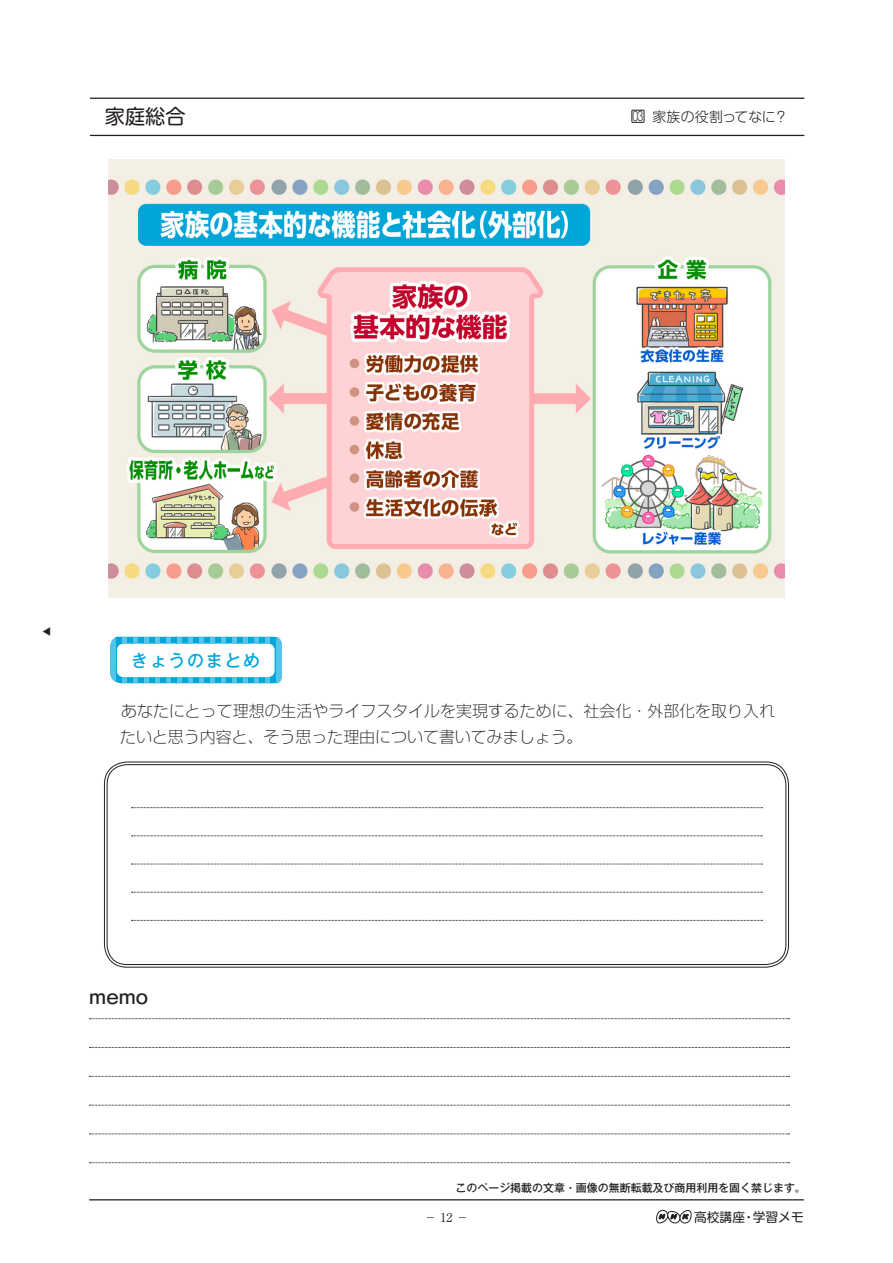
<style>
.page{position:relative;width:893px;height:1263px;background:#fff}
.page>*{position:absolute;margin:0;border:0;box-sizing:border-box;transform-origin:0 0}
.t1{font:20.25px "Shin M Go Pro";color:#231f20}
.t2{font:500 18px "Gothic MB101 Pr 6";color:#231f20}
.t3{font:500 16.95px "Gothic MB101 Pr 6";letter-spacing:.1em;color:#00a6d9}
.t4{font:300 expanded 15.9px/25.5px "Shin Go Pro";color:#231f20}
.t5{font:300 13.8px "Shin M Go Pro";letter-spacing:.01em;color:#231f20}
.t6{font:12.75px "Shin M Go Pro";color:#231f20}
.t7{font:12px "Ryumin Pr 5";color:#231f20}
.t8{font:500 10.95px "Gothic MB101 Pr 6";color:#231f20}
.t9{font:500 9px "Koz Min Pro";color:#231f20}
.s1{font-size:12.75px}
.s2{font-family:"Akashi Std";font-weight:300}
</style>
<div class="page">
<hr style="left:89px;top:1199px;width:715px;height:1px;background:#231f20">
<svg style="left:656px;top:1210px;width:35px;height:13px"></svg>
<hr style="left:90px;top:135px;width:714px;height:1px;background:#231f20">
<hr style="left:90px;top:98px;width:714px;height:1px;background:#231f20">
<div style="left:632px;top:110px;width:12px;height:13px;border:1px solid #231f20"></div>
<svg style="left:90px;top:1162px;width:699px;height:1px"></svg>
<svg style="left:90px;top:1133px;width:699px;height:1px"></svg>
<svg style="left:90px;top:1105px;width:699px;height:1px"></svg>
<svg style="left:90px;top:1076px;width:699px;height:1px"></svg>
<svg style="left:90px;top:1047px;width:699px;height:1px"></svg>
<svg style="left:90px;top:1018px;width:699px;height:1px"></svg>
<div style="left:110px;top:637px;width:6px;height:46px;background:#56c4e6"></div>
<svg style="left:121px;top:637px;width:6px;height:46px"></svg>
<svg style="left:132px;top:637px;width:6px;height:46px"></svg>
<svg style="left:143px;top:637px;width:6px;height:46px"></svg>
<svg style="left:154px;top:637px;width:6px;height:46px"></svg>
<svg style="left:165px;top:637px;width:6px;height:46px"></svg>
<svg style="left:177px;top:637px;width:5px;height:46px"></svg>
<svg style="left:188px;top:637px;width:5px;height:46px"></svg>
<svg style="left:199px;top:637px;width:5px;height:46px"></svg>
<svg style="left:210px;top:637px;width:5px;height:46px"></svg>
<svg style="left:221px;top:637px;width:5px;height:46px"></svg>
<svg style="left:232px;top:637px;width:5px;height:46px"></svg>
<svg style="left:243px;top:637px;width:5px;height:46px"></svg>
<svg style="left:254px;top:637px;width:5px;height:46px"></svg>
<svg style="left:265px;top:637px;width:5px;height:46px"></svg>
<div style="left:276px;top:637px;width:5px;height:46px;background:#56c4e6"></div>
<svg style="left:116px;top:637px;width:5px;height:46px"></svg>
<svg style="left:127px;top:637px;width:5px;height:46px"></svg>
<svg style="left:138px;top:637px;width:5px;height:46px"></svg>
<svg style="left:149px;top:637px;width:5px;height:46px"></svg>
<svg style="left:160px;top:637px;width:5px;height:46px"></svg>
<svg style="left:171px;top:637px;width:6px;height:46px"></svg>
<svg style="left:182px;top:637px;width:6px;height:46px"></svg>
<svg style="left:193px;top:637px;width:6px;height:46px"></svg>
<svg style="left:204px;top:637px;width:6px;height:46px"></svg>
<svg style="left:215px;top:637px;width:6px;height:46px"></svg>
<svg style="left:226px;top:637px;width:6px;height:46px"></svg>
<svg style="left:237px;top:637px;width:6px;height:46px"></svg>
<svg style="left:248px;top:637px;width:6px;height:46px"></svg>
<svg style="left:259px;top:637px;width:6px;height:46px"></svg>
<svg style="left:270px;top:637px;width:6px;height:46px"></svg>
<svg style="left:132px;top:807px;width:630px;height:1px"></svg>
<svg style="left:132px;top:835px;width:630px;height:1px"></svg>
<svg style="left:132px;top:864px;width:630px;height:1px"></svg>
<svg style="left:132px;top:892px;width:630px;height:1px"></svg>
<svg style="left:132px;top:920px;width:630px;height:1px"></svg>
<div style="left:104px;top:762px;width:685px;height:205px;border:1px solid #231f20;border-radius:23px"></div>
<div style="left:107px;top:764px;width:679px;height:201px;border:1px solid #231f20;border-radius:20px"></div>
<img style="left:108px;top:159px;width:677px;height:439px">
<p class="t1" style="left:105px;top:100px;width:82px">家庭総合</p>
<p class="t5" style="left:632px;top:105px;width:157px"><span class="s1">03</span> 家族の役割ってなに？</p>
<p class="t9" style="left:53px;top:627px;width:10px;rotate:90deg">▼</p>
<p class="t3" style="left:104px;top:646px;width:158px"><span class="s2">　</span> きょうのまとめ</p>
<p class="t4" style="left:104px;top:696px;width:672px;text-indent:17px">あなたにとって理想の生活やライフスタイルを実現するために、社会化・外部化を取り入れ　たいと思う内容と、そう思った理由について書いてみましょう。</p>
<p class="t2" style="left:89px;top:982px;width:60px">memo</p>
<p class="t8" style="left:455px;top:1178px;width:352px">このページ掲載の文章・画像の無断転載及び商用利用を固く禁じます。</p>
<p class="t7" style="left:424px;top:1208px;width:45px">− 12 −</p>
<p class="t6" style="left:694px;top:1206px;width:111px">高校講座・学習メモ</p>
</div>
